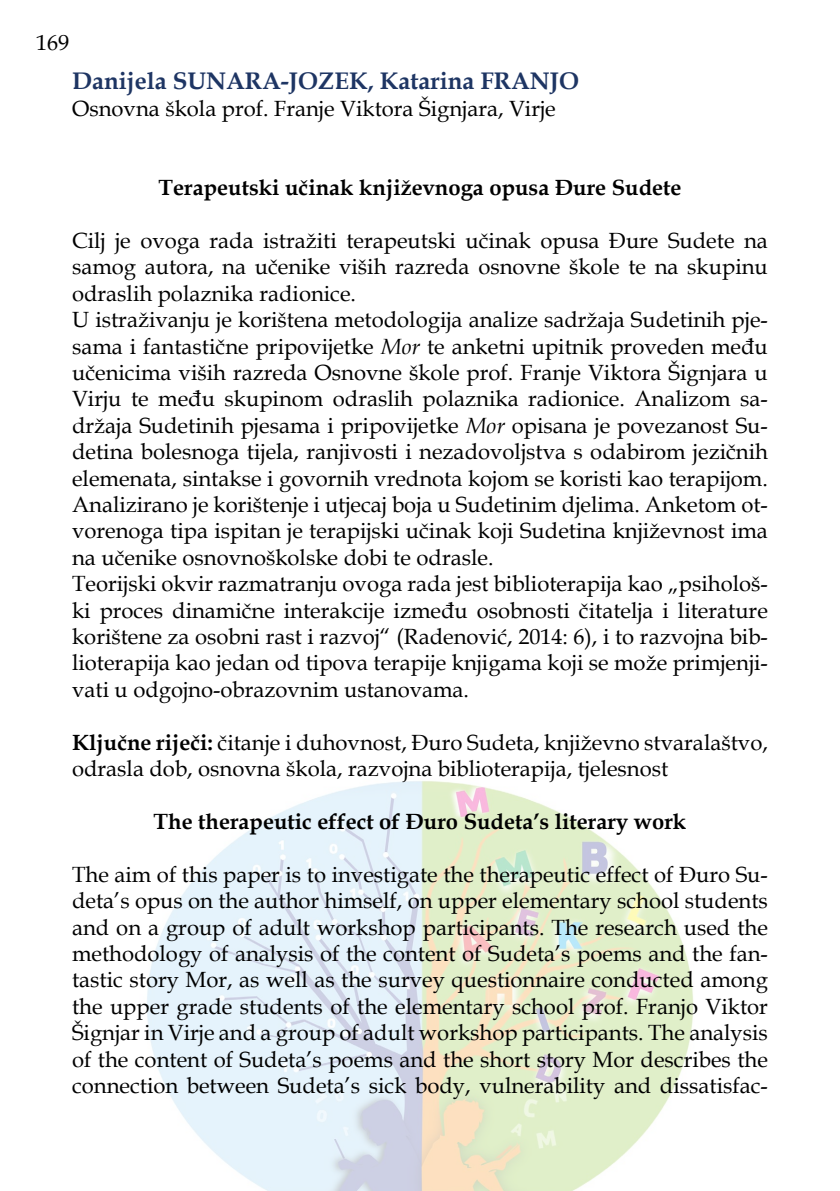
<style>
.page{position:relative;width:840px;height:1191px;background:#fff}
.page>*{position:absolute;margin:0;border:0;box-sizing:border-box;transform-origin:0 0}
.t1{font:700 24px "Book Antiqua";color:#1e3563}
.t2{font:22px/26.4px "Book Antiqua";color:#000}
.t3{font:700 22px "Book Antiqua";color:#000}
.s1{font-style:italic}
.s2{font-weight:700}
</style>
<div class="page">
<img style="left:147px;top:781px;width:547px;height:410px">
<p class="t2" style="left:36px;top:29px;width:34px">169</p>
<p class="t1" style="left:72px;top:65px;width:508px">Danijela SUNARA-JOZEK, Katarina FRANJO</p>
<p class="t2" style="left:72px;top:95px;width:485px">Osnovna škola prof. Franje Viktora Šignjara, Virje</p>
<p class="t3" style="left:158px;top:173px;width:524px">Terapeutski učinak književnoga opusa Đure Sudete</p>
<p class="t2" style="left:72px;top:227px;width:697px">Cilj je ovoga rada istražiti terapeutski učinak opusa Đure Sudete na samog autora, na učenike viših razreda osnovne škole te na skupinu odraslih polaznika radionice.<br>U istraživanju je korištena metodologija analize sadržaja Sudetinih pje&shy;sama i fantastične pripovijetke <span class="s1">Mor</span> te anketni upitnik proveden među učenicima viših razreda Osnovne škole prof. Franje Viktora Šignjara u Virju te među skupinom odraslih polaznika radionice. Analizom sa&shy;držaja Sudetinih pjesama i pripovijetke <span class="s1">Mor</span> opisana je povezanost Su&shy;detina bolesnoga tijela, ranjivosti i nezadovoljstva s odabirom jezičnih elemenata, sintakse i govornih vrednota kojom se koristi kao terapijom.<br>Analizirano je korištenje i utjecaj boja u Sudetinim djelima. Anketom ot&shy;vorenoga tipa ispitan je terapijski učinak koji Sudetina književnost ima na učenike osnovnoškolske dobi te odrasle.<br>Teorijski okvir razmatranju ovoga rada jest biblioterapija kao „psihološ&shy;ki proces dinamične interakcije između osobnosti čitatelja i literature korištene za osobni rast i razvoj“ (Radenović, 2014: 6), i to razvojna bib&shy;lioterapija kao jedan od tipova terapije knjigama koji se može primjenji&shy;vati u odgojno-obrazovnim ustanovama.</p>
<p class="t2" style="left:72px;top:728px;width:697px"><span class="s2">Ključne riječi:</span> čitanje i duhovnost, Đuro Sudeta, književno stvaralaštvo, odrasla dob, osnovna škola, razvojna biblioterapija, tjelesnost</p>
<p class="t3" style="left:153px;top:806px;width:534px">The therapeutic effect of Đuro Sudeta’s literary work</p>
<p class="t2" style="left:72px;top:860px;width:697px;text-align:justify">The aim of this paper is to investigate the therapeutic effect of Đuro Su&shy;deta’s opus on the author himself, on upper elementary school students and on a group of adult workshop participants. The research used the methodology of analysis of the content of Sudeta’s poems and the fan&shy;tastic story Mor, as well as the survey questionnaire conducted among the upper grade students of the elementary school prof. Franjo Viktor Šignjar in Virje and a group of adult workshop participants. The analysis of the content of Sudeta’s poems and the short story Mor describes the connection between Sudeta’s sick body, vulnerability and dissatisfac-</p>
</div>
